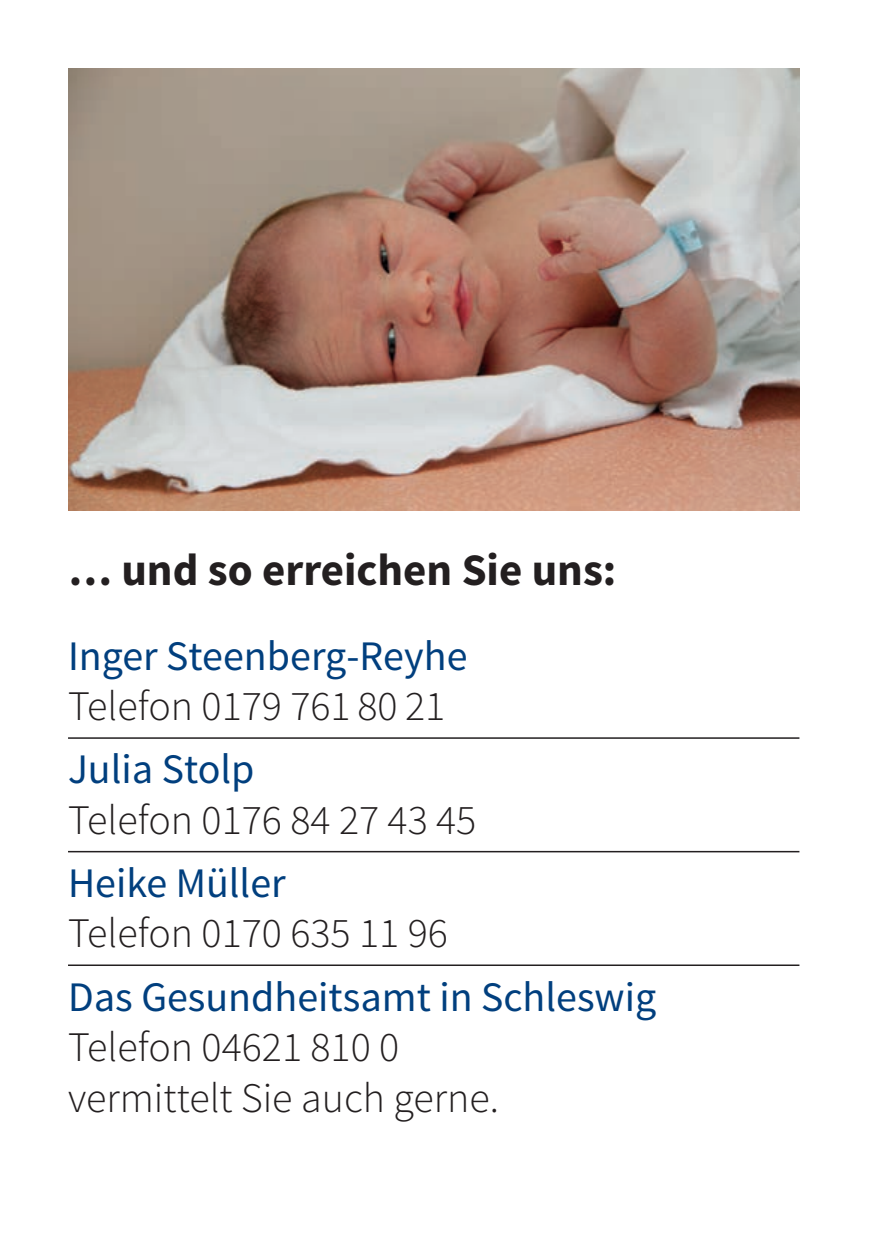
<style>
.page{position:relative;width:893px;height:1259px;background:#fff}
.page>*{position:absolute;margin:0;border:0;box-sizing:border-box;transform-origin:0 0}
.t1{font:700 45px "Source Sans Pro";color:#231f20}
.Absatzformat_2{font:300 42px "Source Sans Pro";color:#231f20}
.t2{font:42px "Source Sans Pro";color:#013f7e}
</style>
<div class="page">
<img style="left:68px;top:68px;width:731px;height:442px">
<hr style="left:68px;top:737px;width:731px;height:2px;background:#231f20">
<hr style="left:68px;top:851px;width:731px;height:1px;background:#231f20">
<hr style="left:68px;top:964px;width:731px;height:2px;background:#231f20">
<p class="t1" style="left:68px;top:541px;width:550px">… und so erreichen Sie uns:</p>
<p class="t2" style="left:68px;top:630px;width:401px">Inger Steenberg-Reyhe</p>
<p class="Absatzformat_2" style="left:68px;top:681px;width:379px">Telefon 0179 761 80 21</p>
<p class="t2" style="left:68px;top:743px;width:188px">Julia Stolp</p>
<p class="Absatzformat_2" style="left:68px;top:794px;width:410px">Telefon 0176 84 27 43 45</p>
<p class="t2" style="left:68px;top:857px;width:219px">Heike Müller</p>
<p class="Absatzformat_2" style="left:68px;top:908px;width:381px">Telefon 0170 635 11 96</p>
<p class="t2" style="left:68px;top:970px;width:590px">Das Gesundheitsamt in Schleswig</p>
<p class="Absatzformat_2" style="left:68px;top:1021px;width:333px">Telefon 04621 810 0</p>
<p class="Absatzformat_2" style="left:68px;top:1072px;width:432px">vermittelt Sie auch gerne.</p>
</div>
